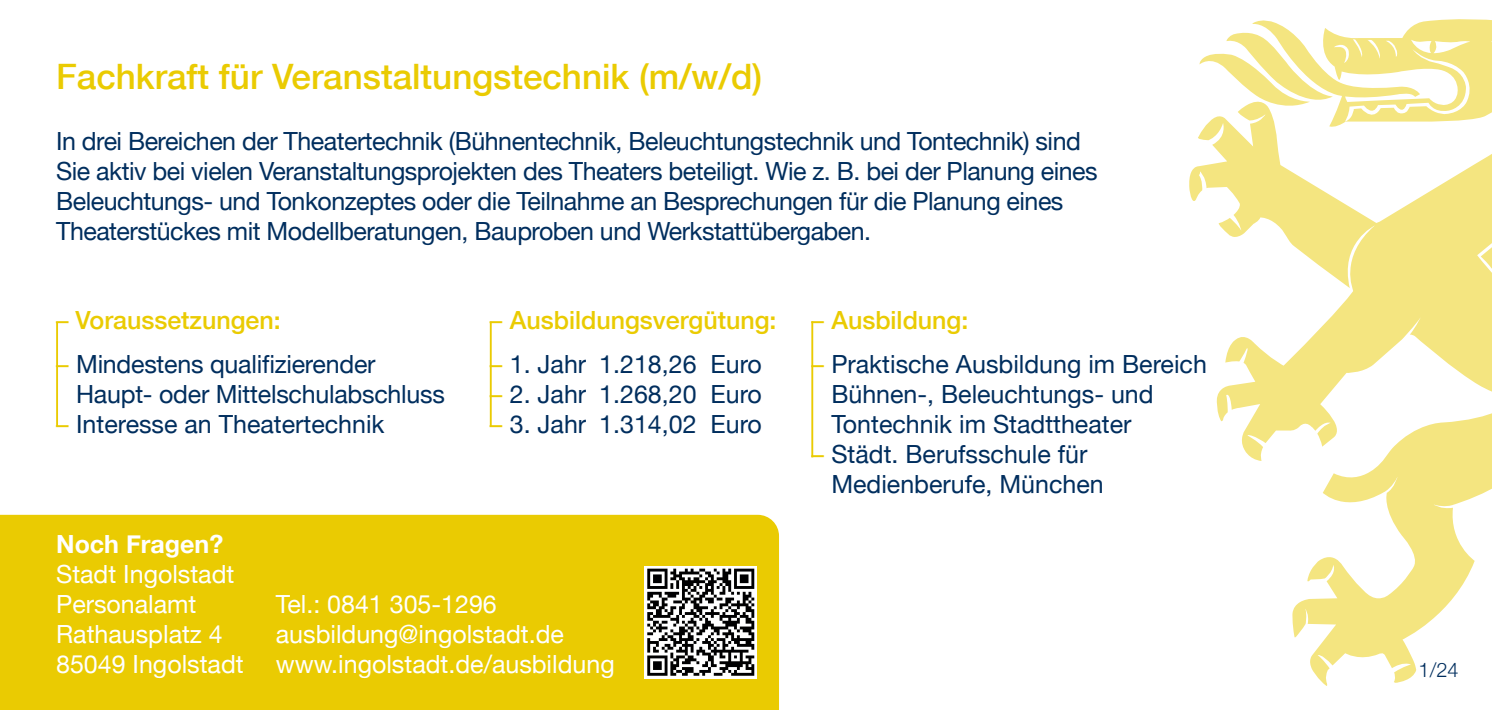
<style>
.page{position:relative;width:1492px;height:710px;background:#fff}
.page>*{position:absolute;margin:0;border:0;box-sizing:border-box;transform-origin:0 0}
.t1{font:500 35px "Helvetica Neue";color:#eacb02}
.t2{font:25px/30px "Helvetica Neue";letter-spacing:-.02em;color:#002e5e}
.t3{font:25px/30px "Helvetica Neue";color:#002e5e}
.t4{font:25px/30px "Helvetica Neue";color:#fff}
.t5{font:500 25px "Helvetica Neue";color:#eacb02}
.t6{font:700 25px "Helvetica Neue";color:#fff}
.t7{font:300 20px "Helvetica Neue";color:#002e5e}
.s1{font-weight:400}
.s2{color:#eacb02}
</style>
<div class="page">
<div style="left:0;top:514px;width:779px;height:195px;background:#eacb02"></div>
<svg style="left:1189px;top:129px;width:303px;height:332px"></svg>
<svg style="left:1199px;top:19px;width:293px;height:110px"></svg>
<svg style="left:1292px;top:401px;width:200px;height:285px"></svg>
<hr style="left:490px;top:321px;width:2px;height:106px;background:#eacb02">
<hr style="left:811px;top:321px;width:2px;height:136px;background:#eacb02">
<hr style="left:56px;top:322px;width:2px;height:104px;background:#eacb02">
<svg style="left:644px;top:565px;width:113px;height:113px"></svg>
<svg style="left:647px;top:568px;width:107px;height:107px"></svg>
<h1 class="t1" style="left:56px;top:56px;width:708px">Fachkraft für Veranstaltungstechnik (m/w/d)</h1>
<p class="t2" style="left:56px;top:127px;width:1043px">In drei Bereichen der Theatertechnik (Bühnentechnik, Beleuchtungstechnik und Tontechnik) sind Sie aktiv bei vielen Veranstaltungsprojekten des Theaters beteiligt. Wie z. B. bei der Planung eines Beleuchtungs- und Tonkonzeptes oder die Teilnahme an Besprechungen für die Planung eines Theaterstückes mit Modellberatungen, Bauproben und Werkstattübergaben.</p>
<p class="t5" style="left:56px;top:305px;width:226px"><span class="s1">–</span> Voraussetzungen:</p>
<p class="t2" style="left:76px;top:351px;width:370px;text-indent:-20px"><span class="s2">–</span> Mindestens qualifizierender<br>Haupt- oder Mittelschulabschluss</p>
<p class="t3" style="left:56px;top:411px;width:330px"><span class="s2">–</span> Interesse an Theatertechnik</p>
<p class="t5" style="left:490px;top:305px;width:288px"><span class="s1">–</span> Ausbildungsvergütung:</p>
<p class="t3" style="left:490px;top:351px;width:274px"><span class="s2">–</span> 1. Jahr 1.218,26 Euro</p>
<p class="t3" style="left:490px;top:381px;width:274px"><span class="s2">–</span> 2. Jahr 1.268,20 Euro</p>
<p class="t3" style="left:490px;top:411px;width:274px"><span class="s2">–</span> 3. Jahr 1.314,02 Euro</p>
<p class="t6" style="left:56px;top:529px;width:169px">Noch Fragen?</p>
<p class="t4" style="left:56px;top:560px;width:189px">Stadt Ingolstadt<br>Personalamt<br>Rathausplatz 4<br>85049 Ingolstadt</p>
<p class="t4" style="left:276px;top:590px;width:340px">Tel.: 0841 305-1296 ausbildung@ingolstadt.de www.ingolstadt.de/ausbildung</p>
<p class="t5" style="left:811px;top:305px;width:159px"><span class="s1">–</span> Ausbildung:</p>
<p class="t3" style="left:831px;top:351px;width:377px;text-indent:-20px"><span class="s2">–</span> Praktische Ausbildung im Bereich<br>Bühnen-, Beleuchtungs- und<br>Tontechnik im Stadttheater</p>
<p class="t3" style="left:831px;top:441px;width:274px;text-indent:-20px"><span class="s2">–</span> Städt. Berufsschule für<br>Medienberufe, München</p>
<p class="t7" style="left:1419px;top:657px;width:42px">1/24</p>
</div>
